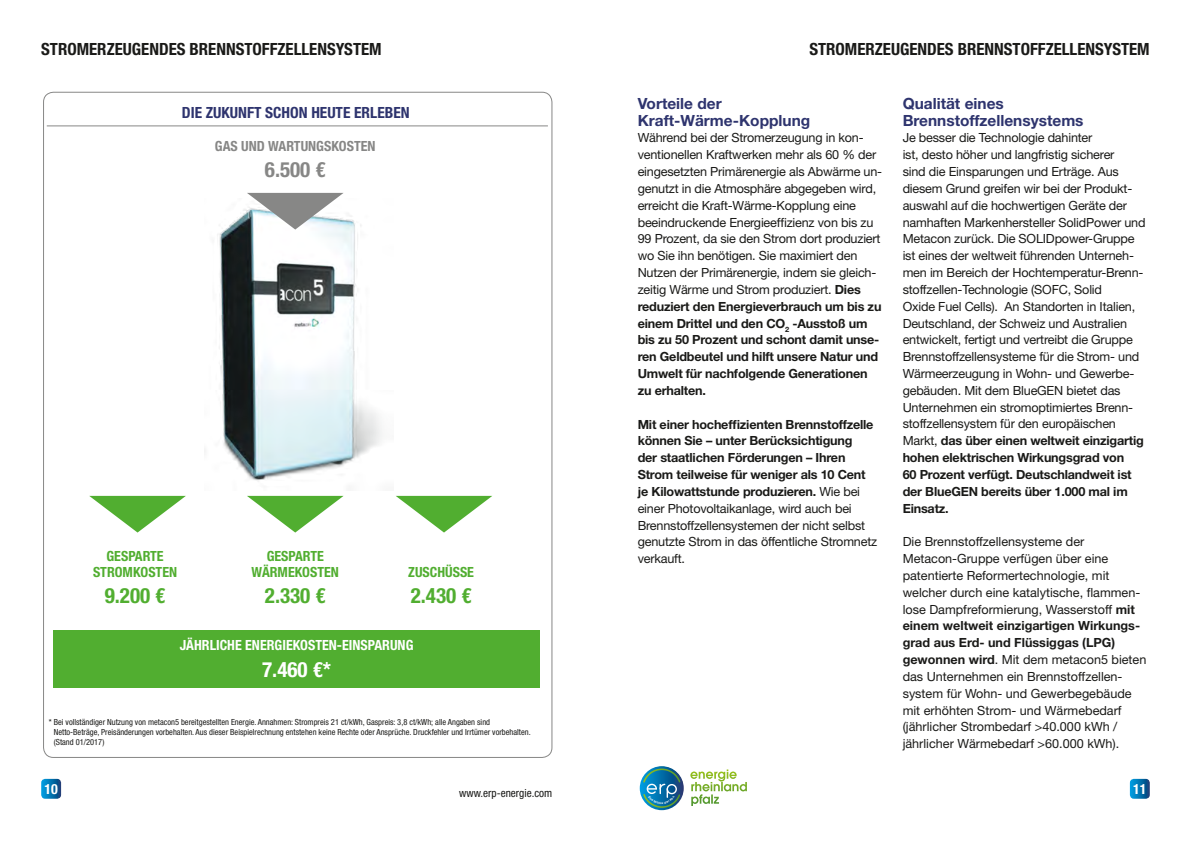
<style>
.page{position:relative;width:1191px;height:842px;background:#fff}
.page>*{position:absolute;margin:0;border:0;box-sizing:border-box;transform-origin:0 0}
.t1{font:700 condensed 21px "Helvetica Neue LT Std";color:#51ae30}
.t2{font:700 condensed 21px "Helvetica Neue LT Std";color:#fff}
.t3{font:700 condensed 21px "Helvetica Neue LT Std";color:#878786}
.t4{font:700 condensed 16.8px "Helvetica Neue LT Std";color:#1a1a18}
.t5{font:700 15.4px/16.8px "Helvetica Neue";color:#2e346e}
.t6{font:700 condensed 15.4px "Helvetica Neue LT Std";color:#2e346e}
.t7{font:700 condensed 14px/15.4px "Helvetica Neue LT Std";color:#51ae30;text-align:center}
.t8{font:700 condensed 14px "Helvetica Neue LT Std";color:#fff}
.t9{font:700 condensed 14px "Helvetica Neue LT Std";color:#878786}
.t10{font:12.6px/16.8px "Helvetica Neue";letter-spacing:-.015em;color:#1a1a18}
.t11{font:700 12.6px/16.8px "Helvetica Neue";letter-spacing:-.015em;color:#1a1a18}
.t12{font:condensed 11.2px "Helvetica Neue LT Std";color:#1a1a18}
.t13{font:condensed 8.4px/10.2px "Helvetica Neue LT Std";color:#1a1a18}
.s1{font-weight:700}
.s2{font-weight:400}
</style>
<div class="page">
<svg style="left:41px;top:779px;width:20px;height:20px"></svg>
<hr style="left:47px;top:126px;width:501px;height:1px;background:#878786">
<div style="left:53px;top:630px;width:487px;height:58px;background:#51ae30"></div>
<svg style="left:247px;top:496px;width:96px;height:37px"></svg>
<svg style="left:89px;top:496px;width:97px;height:37px"></svg>
<svg style="left:396px;top:496px;width:96px;height:37px"></svg>
<img style="left:204px;top:209px;width:178px;height:272px">
<svg style="left:247px;top:193px;width:96px;height:37px"></svg>
<svg style="left:1129px;top:779px;width:20px;height:20px"></svg>
<svg style="left:690px;top:769px;width:57px;height:22px"></svg>
<svg style="left:640px;top:766px;width:44px;height:44px"></svg>
<h2 class="t4" style="left:41px;top:39px;width:342px">STROMERZEUGENDES BRENNSTOFFZELLENSYSTEM</h2>
<p class="t6" style="left:182px;top:103px;width:229px">DIE ZUKUNFT SCHON HEUTE ERLEBEN</p>
<p class="t9" style="left:215px;top:138px;width:162px">GAS UND WARTUNGSKOSTEN</p>
<h1 class="t3" style="left:265px;top:157px;width:62px">6.500 €</h1>
<p class="t7" style="left:93px;top:548px;width:86px">GESPARTE<br>STROMKOSTEN</p>
<h1 class="t1" style="left:105px;top:583px;width:62px">9.200 €</h1>
<p class="t7" style="left:252px;top:548px;width:89px">GESPARTE<br>WÄRMEKOSTEN</p>
<h1 class="t1" style="left:265px;top:583px;width:62px">2.330 €</h1>
<p class="t7" style="left:408px;top:564px;width:67px">ZUSCHÜSSE</p>
<h1 class="t1" style="left:411px;top:583px;width:62px">2.430 €</h1>
<p class="t8" style="left:180px;top:636px;width:235px">JÄHRLICHE ENERGIEKOSTEN-EINSPARUNG</p>
<h1 class="t2" style="left:262px;top:657px;width:70px">7.460 €*</h1>
<p class="t13" style="left:54px;top:716px;width:478px;text-indent:-5px">* Bei vollständiger Nutzung von metacon5 bereitgestellten Energie. Annahmen: Strompreis 21 ct/kWh, Gaspreis: 3,8 ct/kWh; alle Angaben sind<br>Netto-Beträge, Preisänderungen vorbehalten. Aus dieser Beispielrechnung entstehen keine Rechte oder Ansprüche. Druckfehler und Irrtümer vorbehalten. (Stand 01/2017)</p>
<p class="t8" style="left:44px;top:780px;width:15px">10</p>
<p class="t12" style="left:459px;top:786px;width:95px">www.erp-energie.com</p>
<h2 class="t4" style="left:809px;top:39px;width:342px">STROMERZEUGENDES BRENNSTOFFZELLENSYSTEM</h2>
<p class="t5" style="left:637px;top:94px;width:174px">Vorteile der<br>Kraft-Wärme-Kopplung</p>
<p class="t10" style="left:637px;top:129px;width:246px">Während bei der Stromerzeugung in kon&shy;ventionellen Kraftwerken mehr als 60 % der eingesetzten Primärenergie als Abwärme un&shy;genutzt in die Atmosphäre abgegeben wird, erreicht die Kraft-Wärme-Kopplung eine beeindruckende Energieeffizienz von bis zu 99 Prozent, da sie den Strom dort produziert wo Sie ihn benötigen. Sie maximiert den Nutzen der Primärenergie, indem sie gleich&shy;zeitig Wärme und Strom produziert. <span class="s1">Dies reduziert den Energieverbrauch um bis zu einem Drittel und den CO</span><sub>2</sub> <span class="s1">-Ausstoß um bis zu 50 Prozent und schont damit unse&shy;ren Geldbeutel und hilft unsere Natur und Umwelt für nachfolgende Generationen zu erhalten.</span></p>
<p class="t11" style="left:637px;top:415px;width:241px">Mit einer hocheffizienten Brennstoffzelle können Sie – unter Berücksichtigung<br>der staatlichen Förderungen – Ihren Strom teilweise für weniger als 10 Cent je Kilowattstunde produzieren. <span class="s2">Wie bei einer Photovoltaikanlage, wird auch bei Brennstoffzellensystemen der nicht selbst genutzte Strom in das öffentliche Stromnetz verkauft.</span></p>
<p class="t5" style="left:902px;top:94px;width:182px">Qualität eines<br>Brennstoffzellensystems</p>
<p class="t10" style="left:902px;top:129px;width:244px">Je besser die Technologie dahinter<br>ist, desto höher und langfristig sicherer<br>sind die Einsparungen und Erträge. Aus diesem Grund greifen wir bei der Produkt&shy;auswahl auf die hochwertigen Geräte der namhaften Markenhersteller SolidPower und Metacon zurück. Die SOLIDpower-Gruppe ist eines der weltweit führenden Unterneh&shy;men im Bereich der Hochtemperatur-Brenn&shy;stoffzellen-Technologie (SOFC, Solid<br>Oxide Fuel Cells). An Standorten in Italien, Deutschland, der Schweiz und Australien entwickelt, fertigt und vertreibt die Gruppe Brennstoffzellensysteme für die Strom- und Wärmeerzeugung in Wohn- und Gewerbe&shy;gebäuden. Mit dem BlueGEN bietet das Unternehmen ein stromoptimiertes Brenn&shy;stoffzellensystem für den europäischen Markt, <span class="s1">das über einen weltweit einzigartig hohen elektrischen Wirkungsgrad von<br>60 Prozent verfügt. Deutschlandweit ist der BlueGEN bereits über 1.000 mal im Einsatz.</span></p>
<p class="t10" style="left:902px;top:533px;width:245px">Die Brennstoffzellensysteme der Metacon-Gruppe verfügen über eine patentierte Reformertechnologie, mit welcher durch eine katalytische, flammen&shy;lose Dampfreformierung, Wasserstoff <span class="s1">mit einem weltweit einzigartigen Wirkungs&shy;grad aus Erd- und Flüssiggas (LPG) gewonnen wird</span>. Mit dem metacon5 bieten das Unternehmen ein Brennstoffzellen&shy;system für Wohn- und Gewerbegebäude mit erhöhten Strom- und Wärmebedarf (jährlicher Strombedarf &gt;40.000 kWh / jährlicher Wärmebedarf &gt;60.000 kWh).</p>
<p class="t8" style="left:1133px;top:780px;width:15px">11</p>
</div>
